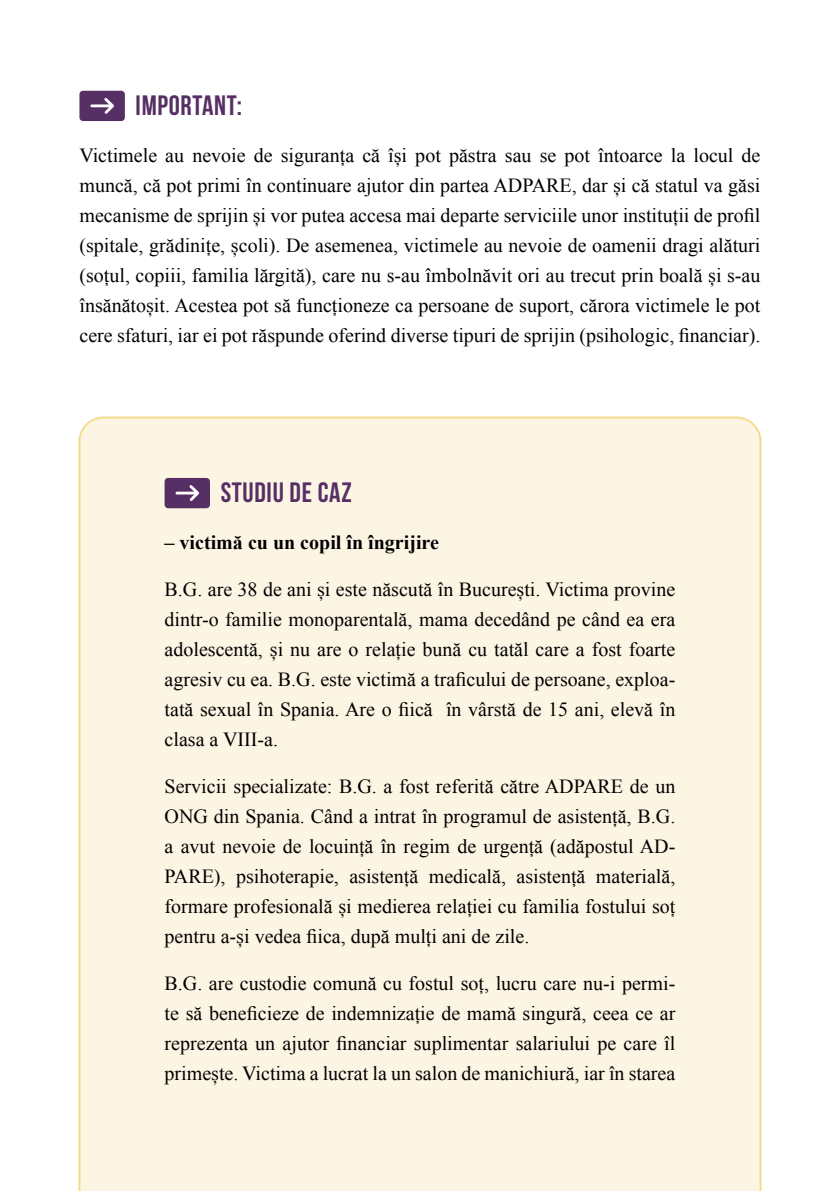
<style>
.page{position:relative;width:840px;height:1191px;background:#fff}
.page>*{position:absolute;margin:0;border:0;box-sizing:border-box;transform-origin:0 0}
.t1{font:700 28px "Bebas Neue";letter-spacing:.025em;color:#562f64}
.t2{font:20px/30px "Times New Roman";color:#000;text-align:justify}
.t3{font:700 20px "Times New Roman";color:#000}
</style>
<div class="page">
<div style="left:78px;top:416px;width:683px;height:775px;background:#fcf5e3"></div>
<div style="left:79px;top:91px;width:46px;height:30px;background:#562f64;border-radius:4px"></div>
<hr style="left:92px;top:104px;width:19px;height:3px;background:#fff">
<svg style="left:102px;top:97px;width:12px;height:17px"></svg>
<div style="left:164px;top:478px;width:46px;height:30px;background:#562f64;border-radius:4px"></div>
<hr style="left:177px;top:491px;width:19px;height:3px;background:#fff">
<svg style="left:187px;top:485px;width:12px;height:16px"></svg>
<h1 class="t1" style="left:136px;top:91px;width:108px">IMPORTANT:</h1>
<p class="t2" style="left:79px;top:140px;width:682px">Victimele au nevoie de siguranța că își pot păstra sau se pot întoarce la locul de muncă, că pot primi în continuare ajutor din partea ADPARE, dar și că statul va găsi mecanisme de sprijin și vor putea accesa mai departe serviciile unor instituții de profil (spitale, grădinițe, școli). De asemenea, victimele au nevoie de oamenii dragi alături (soțul, copiii, familia lărgită), care nu s-au îmbolnăvit ori au trecut prin boală și s-au însănătoșit. Acestea pot să funcționeze ca persoane de suport, cărora victimele le pot cere sfaturi, iar ei pot răspunde oferind diverse tipuri de sprijin (psihologic, financiar).</p>
<h1 class="t1" style="left:221px;top:478px;width:132px">STUDIU DE CAZ</h1>
<p class="t3" style="left:164px;top:529px;width:276px">– victimă cu un copil în îngrijire</p>
<p class="t2" style="left:164px;top:574px;width:512px">B.G. are 38 de ani și este născută în București. Victima provine dintr-o familie monoparentală, mama decedând pe când ea era adolescentă, și nu are o relație bună cu tatăl care a fost foarte agresiv cu ea. B.G. este victimă a traficului de persoane, exploa&shy;tată sexual în Spania. Are o fiică în vârstă de 15 ani, elevă în clasa a VIII-a.</p>
<p class="t2" style="left:164px;top:771px;width:512px">Servicii specializate: B.G. a fost referită către ADPARE de un ONG din Spania. Când a intrat în programul de asistență, B.G. a avut nevoie de locuință în regim de urgență (adăpostul AD-PARE), psihoterapie, asistență medicală, asistență materială, formare profesională și medierea relației cu familia fostului soț pentru a-și vedea fiica, după mulți ani de zile.</p>
<p class="t2" style="left:164px;top:968px;width:512px">B.G. are custodie comună cu fostul soț, lucru care nu-i permi&shy;te să beneficieze de indemnizație de mamă singură, ceea ce ar reprezenta un ajutor financiar suplimentar salariului pe care îl primește. Victima a lucrat la un salon de manichiură, iar în starea</p>
</div>
